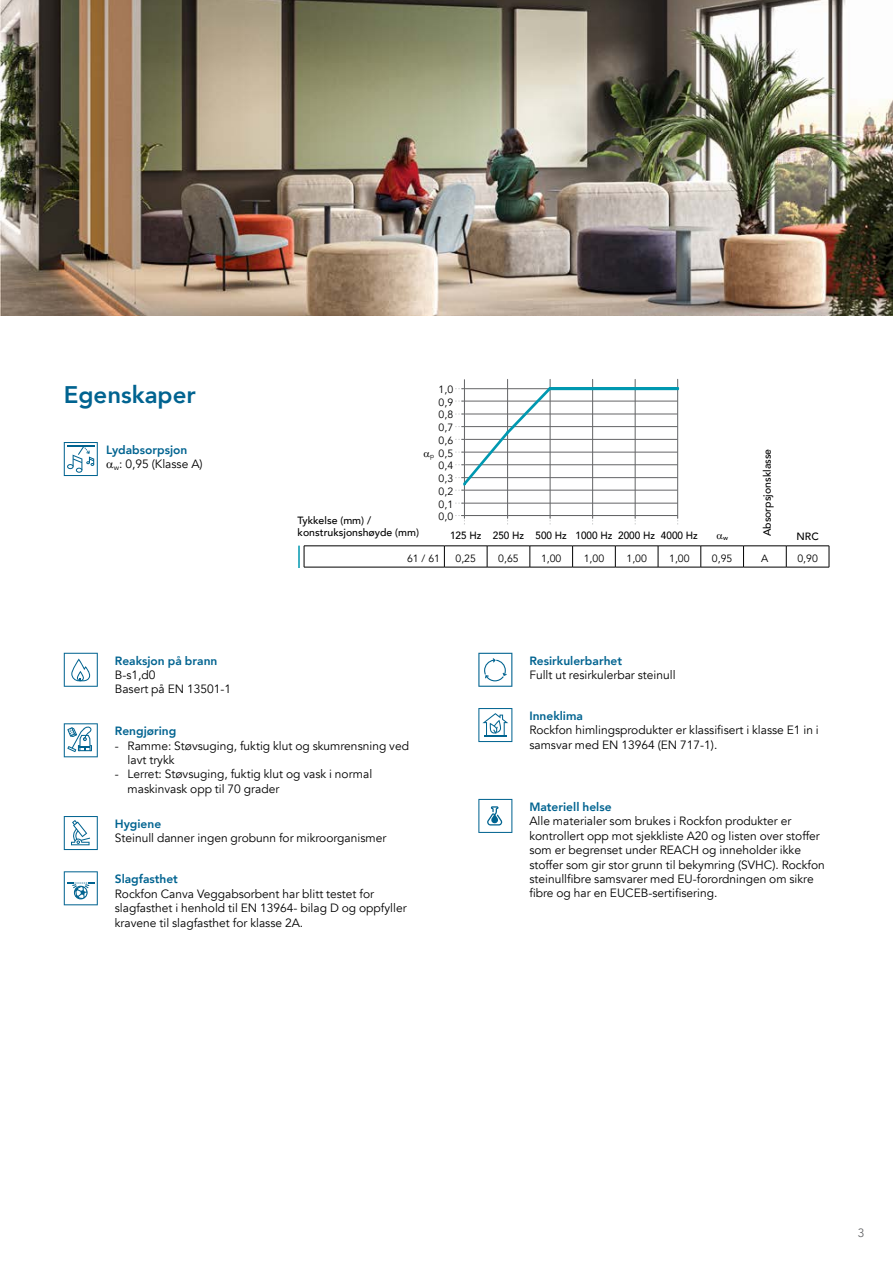
<style>
.page{position:relative;width:893px;height:1263px;background:#fff}
.page>*{position:absolute;margin:0;border:0;box-sizing:border-box;transform-origin:0 0}
.t1{font:127.35px "Chartwell Lines 50";color:#0098b0;scale:.67 1}
.Inside__Headline{font:800 24px "Avenir";color:#006390}
.Inside__Body_text-Pe{font:12px/14.4px "Avenir";color:#000}
.Inside__Subline{font:800 12px "Avenir";color:#006390}
.Inside__System_pagen{font:12px "Avenir";color:#646567}
.t2{font:10.5px "Avenir";color:#000}
.Thickness___Suspensi{font:500 10.5px "Avenir";color:#000}
.Thickness___Suspensi-2{font:500 10.5px "Avenir";color:#000;scale:.95 1}
.t3{font:500 6.45px "Avenir";color:#000}
.t4{font:6.45px "Avenir";color:#000}
</style>
<div class="page">
<img style="left:0;top:0;width:893px;height:316px">
<svg style="left:64px;top:442px;width:34px;height:34px"></svg>
<svg style="left:64px;top:653px;width:34px;height:34px"></svg>
<svg style="left:64px;top:723px;width:34px;height:34px"></svg>
<svg style="left:64px;top:816px;width:34px;height:34px"></svg>
<svg style="left:64px;top:871px;width:34px;height:34px"></svg>
<svg style="left:478px;top:653px;width:34px;height:34px"></svg>
<svg style="left:478px;top:708px;width:34px;height:34px"></svg>
<svg style="left:478px;top:799px;width:34px;height:34px"></svg>
<svg style="left:304px;top:547px;width:1px;height:20px"></svg>
<svg style="left:444px;top:547px;width:1px;height:20px"></svg>
<svg style="left:487px;top:547px;width:1px;height:20px"></svg>
<svg style="left:530px;top:547px;width:1px;height:20px"></svg>
<svg style="left:572px;top:547px;width:1px;height:20px"></svg>
<svg style="left:615px;top:547px;width:1px;height:20px"></svg>
<svg style="left:658px;top:547px;width:1px;height:20px"></svg>
<svg style="left:700px;top:547px;width:1px;height:20px"></svg>
<svg style="left:743px;top:547px;width:1px;height:20px"></svg>
<svg style="left:786px;top:547px;width:1px;height:20px"></svg>
<svg style="left:829px;top:546px;width:1px;height:21px"></svg>
<hr style="left:304px;top:567px;width:140px;height:1px;background:#000">
<hr style="left:444px;top:567px;width:43px;height:1px;background:#000">
<hr style="left:487px;top:567px;width:43px;height:1px;background:#000">
<hr style="left:530px;top:567px;width:43px;height:1px;background:#000">
<hr style="left:573px;top:567px;width:42px;height:1px;background:#000">
<hr style="left:615px;top:567px;width:43px;height:1px;background:#000">
<hr style="left:658px;top:567px;width:43px;height:1px;background:#000">
<hr style="left:701px;top:567px;width:42px;height:1px;background:#000">
<hr style="left:743px;top:567px;width:43px;height:1px;background:#000">
<hr style="left:786px;top:567px;width:43px;height:1px;background:#000">
<hr style="left:304px;top:546px;width:140px;height:1px;background:#000">
<hr style="left:444px;top:546px;width:43px;height:1px;background:#000">
<hr style="left:487px;top:546px;width:43px;height:1px;background:#000">
<hr style="left:530px;top:546px;width:43px;height:1px;background:#000">
<hr style="left:573px;top:546px;width:42px;height:1px;background:#000">
<hr style="left:615px;top:546px;width:43px;height:1px;background:#000">
<hr style="left:658px;top:546px;width:43px;height:1px;background:#000">
<hr style="left:701px;top:546px;width:42px;height:1px;background:#000">
<hr style="left:743px;top:546px;width:43px;height:1px;background:#000">
<hr style="left:786px;top:546px;width:43px;height:1px;background:#000">
<hr style="left:298px;top:546px;width:2px;height:21px;background:#0098b0">
<svg style="left:455px;top:515px;width:10px;height:10px"></svg>
<hr style="left:461px;top:388px;width:217px;height:1px;background:#646567">
<hr style="left:461px;top:490px;width:216px;height:1px;background:#646567">
<hr style="left:461px;top:414px;width:216px;height:1px;background:#646567">
<hr style="left:461px;top:439px;width:216px;height:1px;background:#646567">
<hr style="left:461px;top:464px;width:216px;height:1px;background:#646567">
<hr style="left:507px;top:379px;width:1px;height:139px;background:#646567">
<hr style="left:550px;top:379px;width:1px;height:139px;background:#646567">
<hr style="left:592px;top:379px;width:1px;height:139px;background:#646567">
<hr style="left:635px;top:379px;width:1px;height:139px;background:#646567">
<hr style="left:677px;top:379px;width:1px;height:139px;background:#646567">
<hr style="left:461px;top:503px;width:217px;height:1px;background:#646567">
<hr style="left:461px;top:477px;width:217px;height:1px;background:#646567">
<hr style="left:461px;top:452px;width:217px;height:1px;background:#646567">
<hr style="left:461px;top:426px;width:217px;height:1px;background:#646567">
<hr style="left:461px;top:401px;width:217px;height:1px;background:#646567">
<hr style="left:464px;top:379px;width:1px;height:139px;background:#646567">
<hr style="left:461px;top:515px;width:217px;height:1px;background:#646567">
<p class="Inside__Headline" style="left:64px;top:376px;width:133px">Egenskaper</p>
<p class="Inside__Subline" style="left:106px;top:440px;width:83px">Lydabsorpsjon</p>
<p class="Inside__Body_text-Pe" style="left:114px;top:457px;width:90px"><sub>w</sub>: 0,95 (Klasse A)</p>
<p class="Thickness___Suspensi" style="left:298px;top:511px;width:75px">Tykkelse (mm) /</p>
<p class="Thickness___Suspensi" style="left:298px;top:523px;width:123px">konstruksjonshøyde (mm)</p>
<p class="t2" style="left:439px;top:383px;width:16px">1,0</p>
<p class="t2" style="left:439px;top:396px;width:16px">0,9</p>
<p class="t2" style="left:439px;top:409px;width:16px">0,8</p>
<p class="t2" style="left:439px;top:421px;width:16px">0,7</p>
<p class="t2" style="left:439px;top:434px;width:16px">0,6</p>
<p class="t2" style="left:439px;top:447px;width:16px">0,5</p>
<p class="t2" style="left:439px;top:460px;width:16px">0,4</p>
<p class="t2" style="left:439px;top:472px;width:16px">0,3</p>
<p class="t2" style="left:439px;top:485px;width:16px">0,2</p>
<p class="t2" style="left:439px;top:498px;width:16px">0,1</p>
<p class="t2" style="left:439px;top:511px;width:16px">0,0</p>
<p class="t1" style="left:464px;top:387px;width:324px">25+65+100+100+100+100</p>
<p class="Thickness___Suspensi" style="left:758px;top:536px;width:89px;rotate:-90deg">Absorpsjonsklasse</p>
<p class="t4" style="left:430px;top:452px;width:5px">p</p>
<p class="Thickness___Suspensi-2" style="left:450px;top:526px;width:35px">125 Hz</p>
<p class="Thickness___Suspensi-2" style="left:493px;top:526px;width:35px">250 Hz</p>
<p class="Thickness___Suspensi-2" style="left:535px;top:526px;width:35px">500 Hz</p>
<p class="Thickness___Suspensi-2" style="left:575px;top:526px;width:40px">1000 Hz</p>
<p class="Thickness___Suspensi-2" style="left:618px;top:526px;width:40px">2000 Hz</p>
<p class="Thickness___Suspensi-2" style="left:661px;top:526px;width:40px">4000 Hz</p>
<p class="t3" style="left:723px;top:532px;width:6px">w</p>
<p class="Thickness___Suspensi" style="left:796px;top:527px;width:24px">NRC</p>
<p class="t2" style="left:407px;top:552px;width:35px">61 / 61</p>
<p class="t2" style="left:456px;top:552px;width:22px">0,25</p>
<p class="t2" style="left:498px;top:552px;width:22px">0,65</p>
<p class="t2" style="left:541px;top:552px;width:22px">1,00</p>
<p class="t2" style="left:584px;top:552px;width:22px">1,00</p>
<p class="t2" style="left:626px;top:552px;width:22px">1,00</p>
<p class="t2" style="left:669px;top:552px;width:22px">1,00</p>
<p class="t2" style="left:712px;top:552px;width:22px">0,95</p>
<p class="t2" style="left:761px;top:552px;width:9px">A</p>
<p class="t2" style="left:797px;top:552px;width:22px">0,90</p>
<p class="Inside__Subline" style="left:115px;top:651px;width:104px">Reaksjon på brann</p>
<p class="Inside__Body_text-Pe" style="left:115px;top:668px;width:42px">B-s1,d0</p>
<p class="Inside__Body_text-Pe" style="left:115px;top:682px;width:118px">Basert på EN 13501-1</p>
<p class="Inside__Subline" style="left:115px;top:722px;width:63px">Rengjøring</p>
<p class="Inside__Body_text-Pe" style="left:128px;top:739px;width:283px;text-indent:-13px">- Ramme: Støvsuging, fuktig klut og skumrensning ved lavt trykk</p>
<p class="Inside__Body_text-Pe" style="left:128px;top:767px;width:246px;text-indent:-13px">- Lerret: Støvsuging, fuktig klut og vask i normal maskinvask opp til 70 grader</p>
<p class="Inside__Subline" style="left:115px;top:814px;width:48px">Hygiene</p>
<p class="Inside__Body_text-Pe" style="left:115px;top:831px;width:273px">Steinull danner ingen grobunn for mikroorganismer</p>
<p class="Inside__Subline" style="left:115px;top:870px;width:65px">Slagfasthet</p>
<p class="Inside__Body_text-Pe" style="left:115px;top:886px;width:293px">Rockfon Canva Veggabsorbent har blitt testet for slagfasthet i henhold til EN 13964- bilag D og oppfyller kravene til slagfasthet for klasse 2A.</p>
<p class="Inside__Subline" style="left:529px;top:651px;width:94px">Resirkulerbarhet</p>
<p class="Inside__Body_text-Pe" style="left:529px;top:668px;width:148px">Fullt ut resirkulerbar steinull</p>
<p class="Inside__Subline" style="left:529px;top:706px;width:55px">Inneklima</p>
<p class="Inside__Body_text-Pe" style="left:529px;top:723px;width:291px">Rockfon himlingsprodukter er klassifisert i klasse E1 in i samsvar med EN 13964 (EN 717-1).</p>
<p class="Inside__Subline" style="left:529px;top:797px;width:84px">Materiell helse</p>
<p class="Inside__Body_text-Pe" style="left:529px;top:814px;width:297px">Alle materialer som brukes i Rockfon produkter er kontrollert opp mot sjekkliste A20 og listen over stoffer som er begrenset under REACH og inneholder ikke stoffer som gir stor grunn til bekymring (SVHC). Rockfon steinullfibre samsvarer med EU-forordningen om sikre fibre og har en EUCEB-sertifisering.</p>
<p class="Inside__System_pagen" style="left:858px;top:1226px;width:8px">3</p>
</div>
